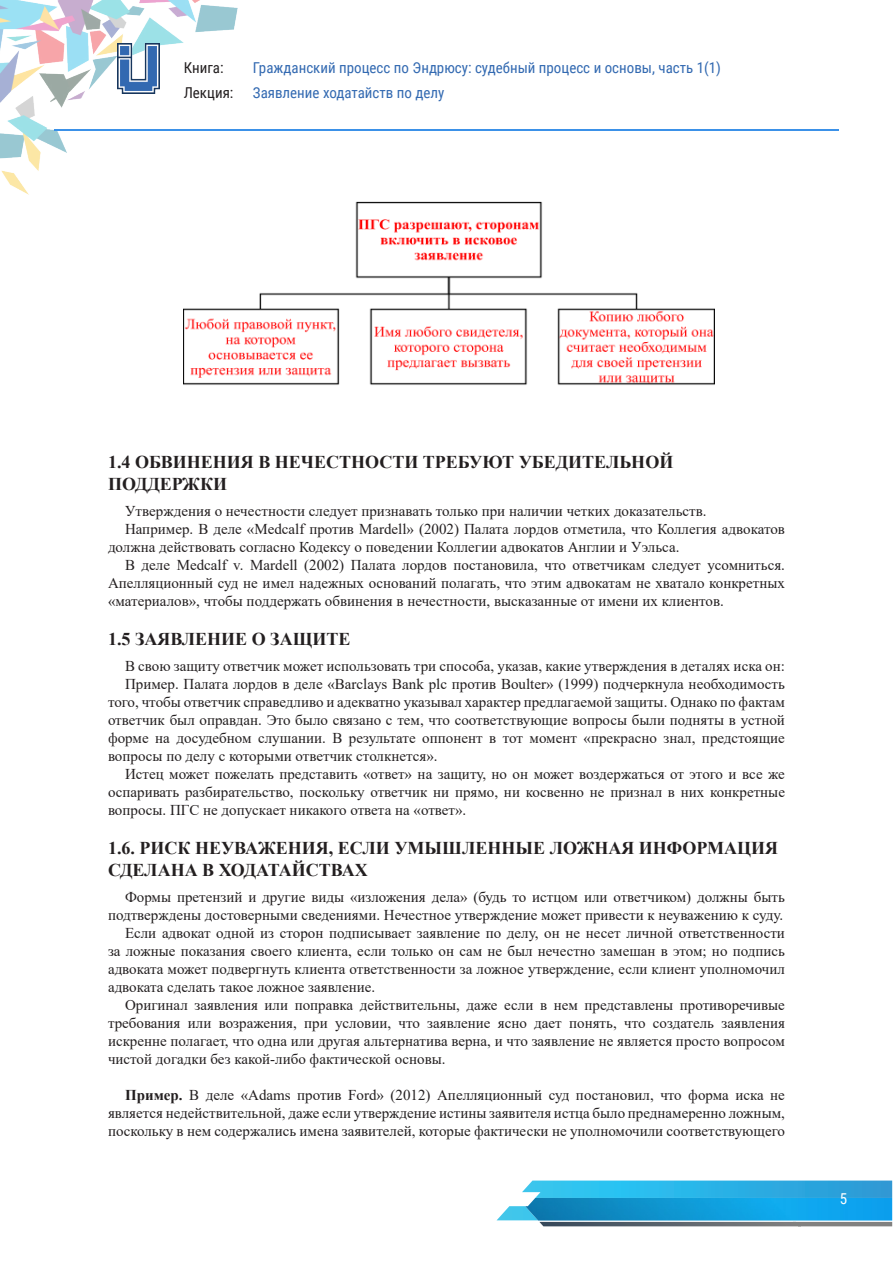
<style>
.page{position:relative;width:893px;height:1263px;background:#fff}
.page>*{position:absolute;margin:0;border:0;box-sizing:border-box;transform-origin:0 0}
.tema{font:700 18px/21.6px "Times New Roman";color:#231f20}
.t1{font:15px/18px "Times New Roman";color:#231f20;text-align:justify}
.t2{font:15px/25.5px "Roboto Condensed";color:#3269b1}
.t3{font:15px/25.5px "Roboto Condensed";color:#231f20}
.t4{font:15px "Roboto Condensed";color:#fff}
.s1{font-weight:700}
</style>
<div class="page">
<svg style="left:497px;top:1180px;width:395px;height:46px;background:#5bb6d9"></svg>
<img style="left:525px;top:1198px;width:367px;height:22px">
<img style="left:0;top:0;width:238px;height:195px">
<hr style="left:54px;top:129px;width:785px;height:2px;background:#3b91e8">
<img style="left:118px;top:44px;width:41px;height:49px">
<img style="left:184px;top:167px;width:530px;height:218px">
<p class="t3" style="left:184px;top:54px;width:51px">Книга:<br>Лекция:</p>
<p class="t2" style="left:253px;top:54px;width:470px">Гражданский процесс по Эндрюсу: судебный процесс и основы, часть 1(1)<br>Заявление ходатайств по делу</p>
<p class="tema" style="left:108px;top:451px;width:567px">1.4 ОБВИНЕНИЯ В НЕЧЕСТНОСТИ ТРЕБУЮТ УБЕДИТЕЛЬНОЙ<br>ПОДДЕРЖКИ</p>
<p class="t1" style="left:125px;top:502px;width:583px">Утверждения о нечестности следует признавать только при наличии четких доказательств.</p>
<p class="t1" style="left:108px;top:520px;width:678px;text-indent:17px">Например. В деле «Medcalf против Mardell» (2002) Палата лордов отметила, что Коллегия адвокатов должна действовать согласно Кодексу о поведении Коллегии адвокатов Англии и Уэльса.</p>
<p class="t1" style="left:108px;top:556px;width:678px;text-indent:17px">В деле Medcalf v. Mardell (2002) Палата лордов постановила, что ответчикам следует усомниться.<br>Апелляционный суд не имел надежных оснований полагать, что этим адвокатам не хватало конкретных «материалов», чтобы поддержать обвинения в нечестности, высказанные от имени их клиентов.</p>
<p class="tema" style="left:108px;top:627px;width:244px">1.5 ЗАЯВЛЕНИЕ О ЗАЩИТЕ</p>
<p class="t1" style="left:125px;top:657px;width:661px">В свою защиту ответчик может использовать три способа, указав, какие утверждения в деталях иска он:</p>
<p class="t1" style="left:108px;top:675px;width:678px;text-indent:17px">Пример. Палата лордов в деле «Barclays Bank plc против Boulter» (1999) подчеркнула необходимость того, чтобы ответчик справедливо и адекватно указывал характер предлагаемой защиты. Однако по фактам ответчик был оправдан. Это было связано с тем, что соответствующие вопросы были подняты в устной форме на досудебном слушании. В результате оппонент в тот момент «прекрасно знал, предстоящие вопросы по делу с которыми ответчик столкнется».</p>
<p class="t1" style="left:108px;top:765px;width:678px;text-indent:17px">Истец может пожелать представить «ответ» на защиту, но он может воздержаться от этого и все же оспаривать разбирательство, поскольку ответчик ни прямо, ни косвенно не признал в них конкретные вопросы. ПГС не допускает никакого ответа на «ответ».</p>
<p class="tema" style="left:108px;top:837px;width:672px">1.6. РИСК НЕУВАЖЕНИЯ, ЕСЛИ УМЫШЛЕННЫЕ ЛОЖНАЯ ИНФОРМАЦИЯ<br>СДЕЛАНА В ХОДАТАЙСТВАХ</p>
<p class="t1" style="left:108px;top:887px;width:678px;text-align:right">Формы претензий и другие виды «изложения дела» (будь то истцом или ответчиком) должны быть подтверждены достоверными сведениями. Нечестное утверждение может привести к неуважению к суду.</p>
<p class="t1" style="left:108px;top:923px;width:678px;text-indent:17px">Если адвокат одной из сторон подписывает заявление по делу, он не несет личной ответственности за ложные показания своего клиента, если только он сам не был нечестно замешан в этом; но подпись адвоката может подвергнуть клиента ответственности за ложное утверждение, если клиент уполномочил адвоката сделать такое ложное заявление.</p>
<p class="t1" style="left:108px;top:995px;width:678px;text-indent:17px">Оригинал заявления или поправка действительны, даже если в нем представлены противоречивые требования или возражения, при условии, что заявление ясно дает понять, что создатель заявления искренне полагает, что одна или другая альтернатива верна, и что заявление не является просто вопросом чистой догадки без какой-либо фактической основы.</p>
<p class="t1" style="left:108px;top:1085px;width:678px;text-indent:17px"><span class="s1">Пример.</span> В деле «Adams против Ford» (2012) Апелляционный суд постановил, что форма иска не является недействительной, даже если утверждение истины заявителя истца было преднамеренно ложным, поскольку в нем содержались имена заявителей, которые фактически не уполномочили соответствующего</p>
<p class="t4" style="left:840px;top:1188px;width:9px">5</p>
</div>
